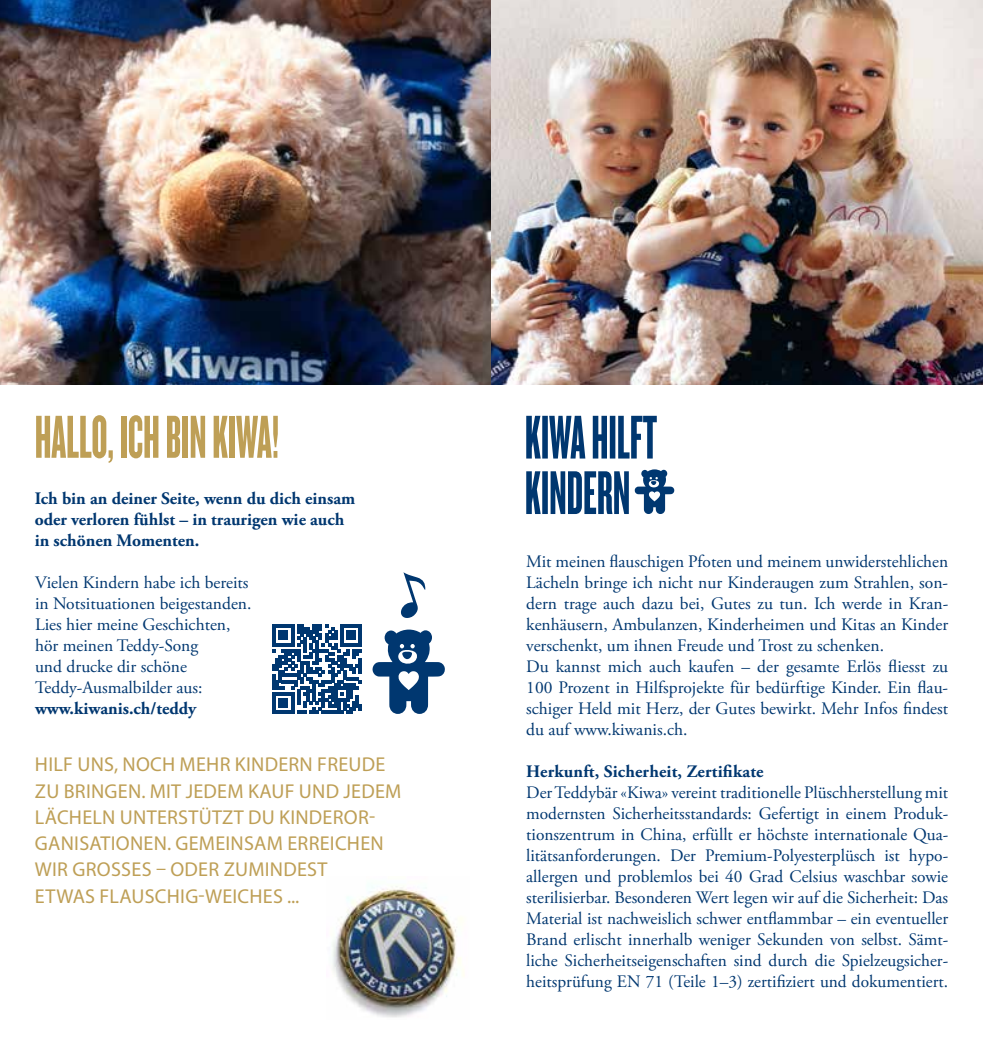
<style>
.page{position:relative;width:983px;height:1042px;background:#fff}
.page>*{position:absolute;margin:0;border:0;box-sizing:border-box;transform-origin:0 0}
.t1{font:63px "Knockout HTF67 Full Bantamwt";color:#be9f56;scale:.84 1}
.t2{font:20.12px/26.2px "Myriad Pro";letter-spacing:.015em;color:#be9f56}
.t3{font:17.5px/21px "Adobe Garamond Pro";color:#003770}
.t4{font:700 17.5px/21px "Adobe Garamond Pro";color:#003770}
</style>
<div class="page">
<img style="left:332px;top:886px;width:133px;height:132px">
<img style="left:0;top:0;width:982px;height:384px">
<svg style="left:526px;top:471px;width:102px;height:43px"></svg>
<svg style="left:526px;top:416px;width:130px;height:42px"></svg>
<svg style="left:634px;top:469px;width:40px;height:45px"></svg>
<svg style="left:272px;top:624px;width:90px;height:90px"></svg>
<svg style="left:372px;top:629px;width:73px;height:85px"></svg>
<svg style="left:401px;top:572px;width:24px;height:46px"></svg>
<h1 class="t1" style="left:35px;top:405px;width:292px">HALLO, ICH BIN KIWA!</h1>
<p class="t4" style="left:35px;top:489px;width:322px">Ich bin an deiner Seite, wenn du dich einsam oder verloren fühlst – in traurigen wie auch in schönen Momenten.</p>
<p class="t3" style="left:35px;top:573px;width:218px">Vielen Kindern habe ich bereits in Notsituationen beigestanden.<br>Lies hier meine Geschichten, hör meinen Teddy-Song<br>und drucke dir schöne<br>Teddy-Ausmalbilder aus:</p>
<p class="t4" style="left:35px;top:698px;width:163px">www.kiwanis.ch/teddy</p>
<p class="t2" style="left:35px;top:751px;width:368px">HILF UNS, NOCH MEHR KINDERN FREUDE ZU BRINGEN. MIT JEDEM KAUF UND JEDEM LÄCHELN UNTERSTÜTZT DU KINDEROR-GANISATIONEN. GEMEINSAM ERREICHEN WIR GROSSES – ODER ZUMINDEST<br>ETWAS FLAUSCHIG-WEICHES ...</p>
<p class="t3" style="left:526px;top:552px;width:423px">Mit meinen flauschigen Pfoten und meinem unwidersteh lichen Lächeln bringe ich nicht nur Kinderaugen zum Strahlen, son&shy;dern trage auch dazu bei, Gutes zu tun. Ich werde in Kran&shy;kenhäusern, Ambulanzen, Kinderheimen und Kitas an Kinder verschenkt, um ihnen Freude und Trost zu schenken.<br>Du kannst mich auch kaufen – der gesamte Erlös fliesst zu 100 Prozent in Hilfsprojekte für bedürftige Kinder. Ein flau&shy;schiger Held mit Herz, der Gutes bewirkt. Mehr Infos findest du auf www.kiwanis.ch.</p>
<p class="t4" style="left:526px;top:761px;width:239px">Herkunft, Sicherheit, Zertifikate</p>
<p class="t3" style="left:526px;top:783px;width:423px;text-align:justify">Der Teddybär «Kiwa» vereint traditionelle Plüschherstellung mit modernsten Sicherheitsstandards: Gefertigt in einem Pro duk&shy;tionszentrum in China, erfüllt er höchste internationale Qua&shy;litätsanforderungen. Der Premium-Polyesterplüsch ist hypo&shy;allergen und problemlos bei 40 Grad Celsius waschbar sowie sterilisierbar. Besonderen Wert legen wir auf die Sicherheit: Das Material ist nachweislich schwer entflammbar – ein eventueller Brand erlischt innerhalb weniger Sekunden von selbst. Sämt&shy;liche Sicherheitseigenschaften sind durch die Spielzeugsicher&shy;heitsprüfung EN 71 (Teile 1–3) zertifiziert und dokumentiert.</p>
</div>
